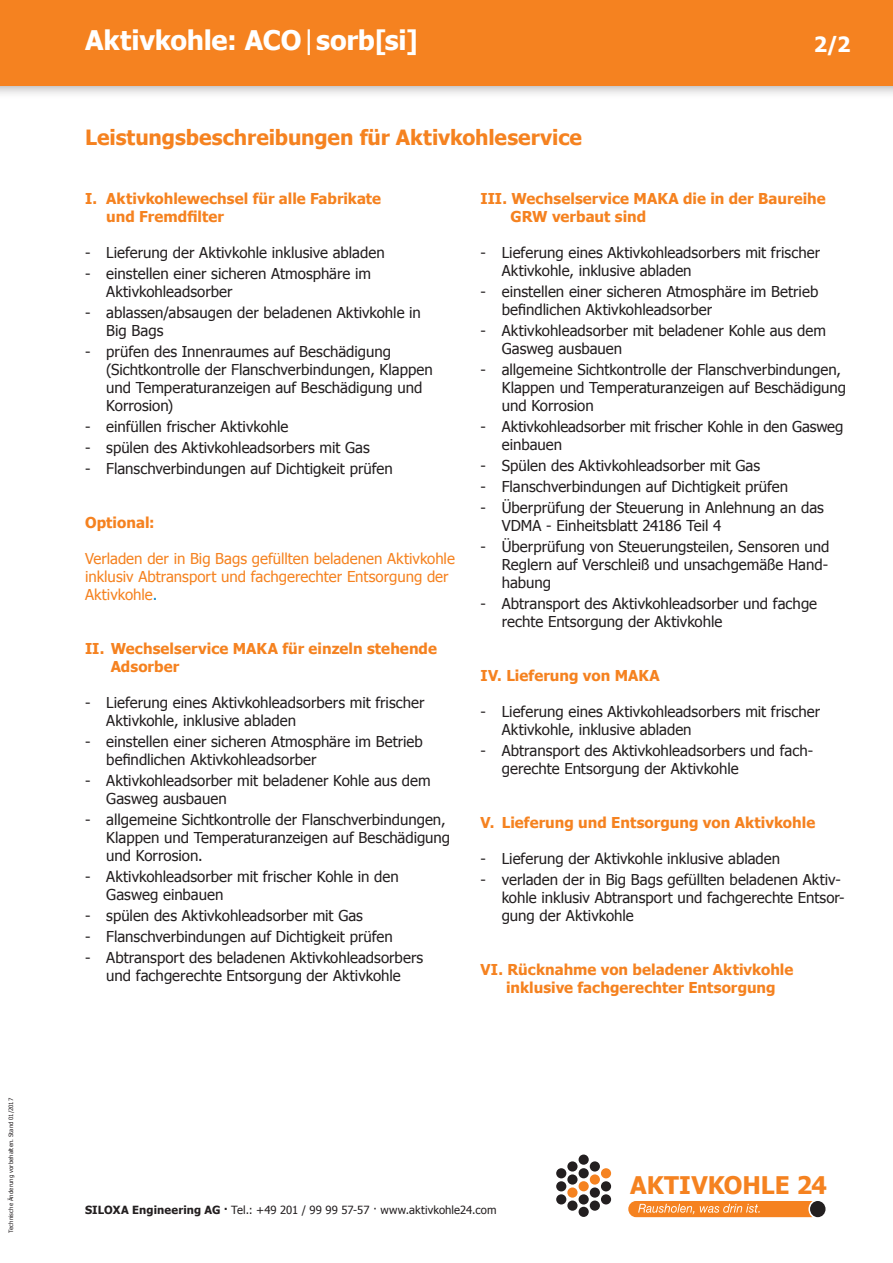
<style>
.page{position:relative;width:893px;height:1263px;background:#fff}
.page>*{position:absolute;margin:0;border:0;box-sizing:border-box;transform-origin:0 0}
.t1{font:700 27px "Tahoma";letter-spacing:-.01em;color:#fff}
.t2{font:700 24.3px "Tahoma";color:#f58220}
.t3{font:700 21px "Tahoma";letter-spacing:-.005em;color:#f58220}
.t4{font:700 21px "Tahoma";color:#fff}
.t5{font:15px/18px "Tahoma";color:#231f20}
.t6{font:700 15px/18px "Tahoma";color:#f58220}
.t7{font:15px/18px "Tahoma";color:#f58220}
.t8{font:11.25px "Tahoma";letter-spacing:.01em;color:#231f20}
.t9{font:6px "Tahoma";letter-spacing:.015em;color:#231f20}
.s1{font-weight:400}
.s2{color:#0089cf}
.s3{font-weight:700}
</style>
<div class="page">
<div style="left:0;top:0;width:893px;height:99px;background:#231f20;opacity:.55"></div>
<div style="left:0;top:0;width:893px;height:85px;background:#f58220"></div>
<div style="left:556px;top:1194px;width:10px;height:10px;background:#231f20;border-radius:50%"></div>
<div style="left:556px;top:1181px;width:10px;height:10px;background:#231f20;border-radius:50%"></div>
<div style="left:556px;top:1168px;width:10px;height:10px;background:#231f20;border-radius:50%"></div>
<div style="left:567px;top:1200px;width:11px;height:11px;background:#231f20;border-radius:50%"></div>
<div style="left:567px;top:1187px;width:11px;height:11px;background:#f58220;border-radius:50%"></div>
<div style="left:567px;top:1174px;width:11px;height:10px;background:#231f20;border-radius:50%"></div>
<div style="left:567px;top:1161px;width:11px;height:10px;background:#231f20;border-radius:50%"></div>
<div style="left:579px;top:1207px;width:10px;height:10px;background:#231f20;border-radius:50%"></div>
<div style="left:579px;top:1194px;width:10px;height:10px;background:#231f20;border-radius:50%"></div>
<div style="left:579px;top:1181px;width:10px;height:10px;background:#f58220;border-radius:50%"></div>
<div style="left:579px;top:1168px;width:10px;height:10px;background:#231f20;border-radius:50%"></div>
<div style="left:579px;top:1154px;width:10px;height:11px;background:#231f20;border-radius:50%"></div>
<div style="left:590px;top:1200px;width:10px;height:11px;background:#231f20;border-radius:50%"></div>
<div style="left:590px;top:1187px;width:10px;height:11px;background:#231f20;border-radius:50%"></div>
<div style="left:590px;top:1174px;width:10px;height:10px;background:#f58220;border-radius:50%"></div>
<div style="left:590px;top:1161px;width:10px;height:10px;background:#231f20;border-radius:50%"></div>
<div style="left:601px;top:1194px;width:10px;height:10px;background:#231f20;border-radius:50%"></div>
<div style="left:601px;top:1181px;width:10px;height:10px;background:#231f20;border-radius:50%"></div>
<div style="left:601px;top:1168px;width:10px;height:10px;background:#f58220;border-radius:50%"></div>
<div style="left:810px;top:1201px;width:15px;height:16px;background:#231f20;border-radius:50%"></div>
<svg style="left:628px;top:1201px;width:185px;height:16px;background:#f48f3a"></svg>
<p class="t9" style="left:7px;top:1233px;width:137px;rotate:-90deg">Technische Änderung vorbehalten. Stand 01/2017</p>
<p class="t1" style="left:85px;top:22px;width:334px">Aktivkohle: ACO<span class="s1">|</span>sorb[si]</p>
<p class="t3" style="left:85px;top:123px;width:499px">Leistungsbeschreibungen für Aktivkohleservice</p>
<p class="t4" style="left:814px;top:30px;width:38px">2/2</p>
<p class="t6" style="left:85px;top:189px;width:298px">I. Aktivkohlewechsel für alle Fabrikate</p>
<p class="t6" style="left:106px;top:207px;width:119px">und Fremdfilter</p>
<p class="t5" style="left:85px;top:243px;width:301px">- Lieferung der Aktivkohle inklusive abladen</p>
<p class="t5" style="left:85px;top:264px;width:287px">- einstellen einer sicheren Atmosphäre im</p>
<p class="t5" style="left:106px;top:282px;width:128px">Aktivkohleadsorber</p>
<p class="t5" style="left:85px;top:303px;width:337px">- ablassen/absaugen der beladenen Aktivkohle in</p>
<p class="t5" style="left:106px;top:321px;width:59px">Big Bags</p>
<p class="t5" style="left:85px;top:342px;width:307px">- prüfen des Innenraumes auf Beschädigung</p>
<p class="t5" style="left:106px;top:360px;width:328px">(Sichtkontrolle der Flanschverbindungen, Klappen</p>
<p class="t5" style="left:106px;top:378px;width:318px">und Temperaturanzeigen auf Beschädigung und</p>
<p class="t5" style="left:106px;top:396px;width:69px">Korrosion)</p>
<p class="t5" style="left:85px;top:417px;width:205px">- einfüllen frischer Aktivkohle</p>
<p class="t5" style="left:85px;top:438px;width:286px">- spülen des Aktivkohleadsorbers mit Gas</p>
<p class="t5" style="left:85px;top:459px;width:309px">- Flanschverbindungen auf Dichtigkeit prüfen</p>
<p class="t6" style="left:85px;top:513px;width:71px">Optional:</p>
<p class="t7" style="left:85px;top:549px;width:371px">Verladen der in Big Bags gefüllten beladenen Aktivkohle inklusiv Abtransport und fachgerechter Entsorgung der<br>Aktivkohle<span class="s2">.</span></p>
<p class="t6" style="left:111px;top:639px;width:328px;text-indent:-26px">II. Wechselservice MAKA für einzeln stehende<br>Adsorber</p>
<p class="t5" style="left:106px;top:693px;width:320px;text-indent:-21px">- Lieferung eines Aktivkohleadsorbers mit frischer<br>Aktivkohle, inklusive abladen</p>
<p class="t5" style="left:106px;top:732px;width:318px;text-indent:-21px">- einstellen einer sicheren Atmosphäre im Betrieb befindlichen Aktivkohleadsorber</p>
<p class="t5" style="left:106px;top:771px;width:326px;text-indent:-21px">- Aktivkohleadsorber mit beladener Kohle aus dem<br>Gasweg ausbauen</p>
<p class="t5" style="left:106px;top:810px;width:345px;text-indent:-21px">- allgemeine Sichtkontrolle der Flanschverbindungen,<br>Klappen und Temperaturanzeigen auf Beschädigung und Korrosion.</p>
<p class="t5" style="left:85px;top:867px;width:315px">- Aktivkohleadsorber mit frischer Kohle in den</p>
<p class="t5" style="left:106px;top:885px;width:119px">Gasweg einbauen</p>
<p class="t5" style="left:85px;top:906px;width:279px">- spülen des Aktivkohleadsorber mit Gas</p>
<p class="t5" style="left:85px;top:927px;width:309px">- Flanschverbindungen auf Dichtigkeit prüfen</p>
<p class="t5" style="left:85px;top:948px;width:340px">- Abtransport des beladenen Aktivkohleadsorbers</p>
<p class="t5" style="left:106px;top:966px;width:296px">und fachgerechte Entsorgung der Aktivkohle</p>
<p class="t6" style="left:511px;top:189px;width:317px;text-indent:-30px">III. Wechselservice MAKA die in der Baureihe<br>GRW verbaut sind</p>
<p class="t5" style="left:502px;top:243px;width:320px;text-indent:-21px">- Lieferung eines Aktivkohleadsorbers mit frischer<br>Aktivkohle, inklusive abladen</p>
<p class="t5" style="left:502px;top:282px;width:318px;text-indent:-21px">- einstellen einer sicheren Atmosphäre im Betrieb befindlichen Aktivkohleadsorber</p>
<p class="t5" style="left:502px;top:321px;width:326px;text-indent:-21px">- Aktivkohleadsorber mit beladener Kohle aus dem<br>Gasweg ausbauen</p>
<p class="t5" style="left:480px;top:360px;width:362px">- allgemeine Sichtkontrolle der Flanschverbindungen,</p>
<p class="t5" style="left:502px;top:378px;width:346px">Klappen und Temperaturanzeigen auf Beschädigung</p>
<p class="t5" style="left:502px;top:396px;width:94px">und Korrosion</p>
<p class="t5" style="left:502px;top:417px;width:343px;text-indent:-21px">- Aktivkohleadsorber mit frischer Kohle in den Gasweg einbauen</p>
<p class="t5" style="left:480px;top:456px;width:281px">- Spülen des Aktivkohleadsorber mit Gas</p>
<p class="t5" style="left:480px;top:477px;width:309px">- Flanschverbindungen auf Dichtigkeit prüfen</p>
<p class="t5" style="left:502px;top:498px;width:324px;text-indent:-21px">- Überprüfung der Steuerung in Anlehnung an das<br>VDMA - Einheitsblatt 24186 Teil 4</p>
<p class="t5" style="left:502px;top:537px;width:329px;text-align:justify;text-indent:-21px">- Überprüfung von Steuerungsteilen, Sensoren und Reglern auf Verschleiß und unsachgemäße Hand&shy;habung</p>
<p class="t5" style="left:502px;top:594px;width:317px;text-indent:-21px">- Abtransport des Aktivkohleadsorber und fachge rechte Entsorgung der Aktivkohle</p>
<p class="t6" style="left:480px;top:666px;width:181px">IV. Lieferung von MAKA</p>
<p class="t5" style="left:502px;top:702px;width:320px;text-indent:-21px">- Lieferung eines Aktivkohleadsorbers mit frischer<br>Aktivkohle, inklusive abladen</p>
<p class="t5" style="left:480px;top:741px;width:334px">- Abtransport des Aktivkohleadsorbers und fach-</p>
<p class="t5" style="left:502px;top:759px;width:238px">gerechte Entsorgung der Aktivkohle</p>
<p class="t6" style="left:480px;top:813px;width:336px">V. Lieferung und Entsorgung von Aktivkohle</p>
<p class="t5" style="left:480px;top:849px;width:301px">- Lieferung der Aktivkohle inklusive abladen</p>
<p class="t5" style="left:502px;top:870px;width:344px;text-indent:-21px">- verladen der in Big Bags gefüllten beladenen Aktiv&shy;kohle inklusiv Abtransport und fachgerechte Entsor&shy;gung der Aktivkohle</p>
<p class="t6" style="left:480px;top:960px;width:314px">VI. Rücknahme von beladener Aktivkohle</p>
<p class="t6" style="left:506px;top:978px;width:271px">inklusive fachgerechter Entsorgung</p>
<h2 class="t2" style="left:630px;top:1168px;width:198px">AKTIVKOHLE 24</h2>
<p class="t8" style="left:85px;top:1202px;width:413px"><span class="s3">SILOXA Engineering AG ·</span> Tel.: +49 201 / 99 99 57-57 · www.aktivkohle24.com</p>
</div>
